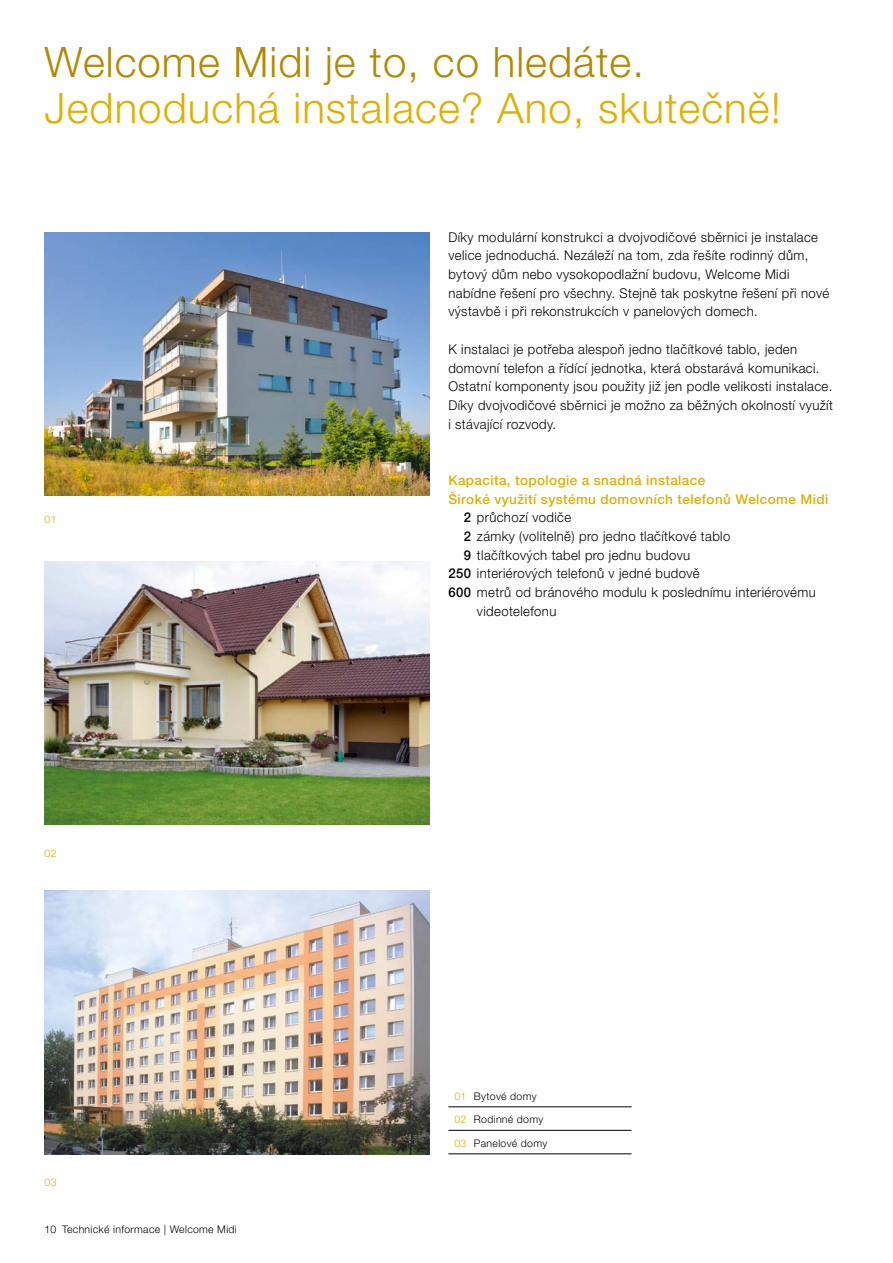
<style>
.page{position:relative;width:893px;height:1263px;background:#fff}
.page>*{position:absolute;margin:0;border:0;box-sizing:border-box;transform-origin:0 0}
.t1{font:300 42px "Helvetica Neue CE";letter-spacing:.025em;color:#dfb000}
.t2{font:300 42px "Helvetica Neue CE";letter-spacing:.025em;color:#b38900}
.t3{font:300 13.5px/18.8px "Helvetica Neue CE";letter-spacing:.03em;color:#000}
.t4{font:500 13.5px "Helvetica Neue CE";letter-spacing:.03em;color:#dfb000}
.t5{font:300 10.5px "Helvetica Neue CE";letter-spacing:.03em;color:#000}
.t6{font:300 10.5px "Helvetica Neue CE";color:#dfb000}
.s1{font-weight:500}
.s2{color:#dfb000}
</style>
<div class="page">
<hr style="left:448px;top:1106px;width:184px;height:1px;background:#000">
<hr style="left:448px;top:1130px;width:184px;height:1px;background:#000">
<hr style="left:448px;top:1153px;width:184px;height:1px;background:#000">
<img style="left:45px;top:890px;width:385px;height:264px">
<img style="left:45px;top:232px;width:385px;height:264px">
<img style="left:45px;top:561px;width:385px;height:264px">
<h1 class="t2" style="left:45px;top:37px;width:601px">Welcome Midi je to, co hledáte.</h1>
<h1 class="t1" style="left:45px;top:83px;width:738px">Jednoduchá instalace? Ano, skutečně!</h1>
<p class="t6" style="left:45px;top:513px;width:13px">01</p>
<p class="t6" style="left:45px;top:847px;width:13px">02</p>
<p class="t6" style="left:45px;top:1176px;width:13px">03</p>
<p class="t5" style="left:45px;top:1223px;width:194px">10 Technické informace | Welcome Midi</p>
<p class="t3" style="left:448px;top:228px;width:382px">Díky modulární konstrukci a dvojvodičové sběrnici je instalace velice jednoduchá. Nezáleží na tom, zda řešíte rodinný dům, bytový dům nebo vysokopodlažní budovu, Welcome Midi nabídne řešení pro všechny. Stejně tak poskytne řešení při nové výstavbě i při rekonstrukcích v panelových domech.</p>
<p class="t3" style="left:448px;top:340px;width:386px">K instalaci je potřeba alespoň jedno tlačítkové tablo, jeden domovní telefon a řídící jednotka, která obstarává komunikaci.<br>Ostatní komponenty jsou použity již jen podle velikosti instalace.<br>Díky dvojvodičové sběrnici je možno za běžných okolností využít i stávající rozvody.</p>
<p class="t4" style="left:448px;top:472px;width:258px">Kapacita, topologie a snadná instalace</p>
<p class="t4" style="left:448px;top:491px;width:382px">Široké využití systému domovních telefonů Welcome Midi</p>
<p class="t3" style="left:464px;top:508px;width:109px"><span class="s1">2</span> průchozí vodiče</p>
<p class="t3" style="left:464px;top:527px;width:268px"><span class="s1">2</span> zámky (volitelně) pro jedno tlačítkové tablo</p>
<p class="t3" style="left:464px;top:546px;width:228px"><span class="s1">9</span> tlačítkových tabel pro jednu budovu</p>
<p class="t3" style="left:449px;top:564px;width:253px"><span class="s1">250</span> interiérových telefonů v jedné budově</p>
<p class="t3" style="left:449px;top:583px;width:369px"><span class="s1">600</span> metrů od bránového modulu k poslednímu interiérovému</p>
<p class="t3" style="left:477px;top:602px;width:81px">videotelefonu</p>
<p class="t5" style="left:454px;top:1090px;width:84px"><span class="s2">01</span> Bytové domy</p>
<p class="t5" style="left:454px;top:1113px;width:90px"><span class="s2">02</span> Rodinné domy</p>
<p class="t5" style="left:454px;top:1137px;width:94px"><span class="s2">03</span> Panelové domy</p>
</div>
